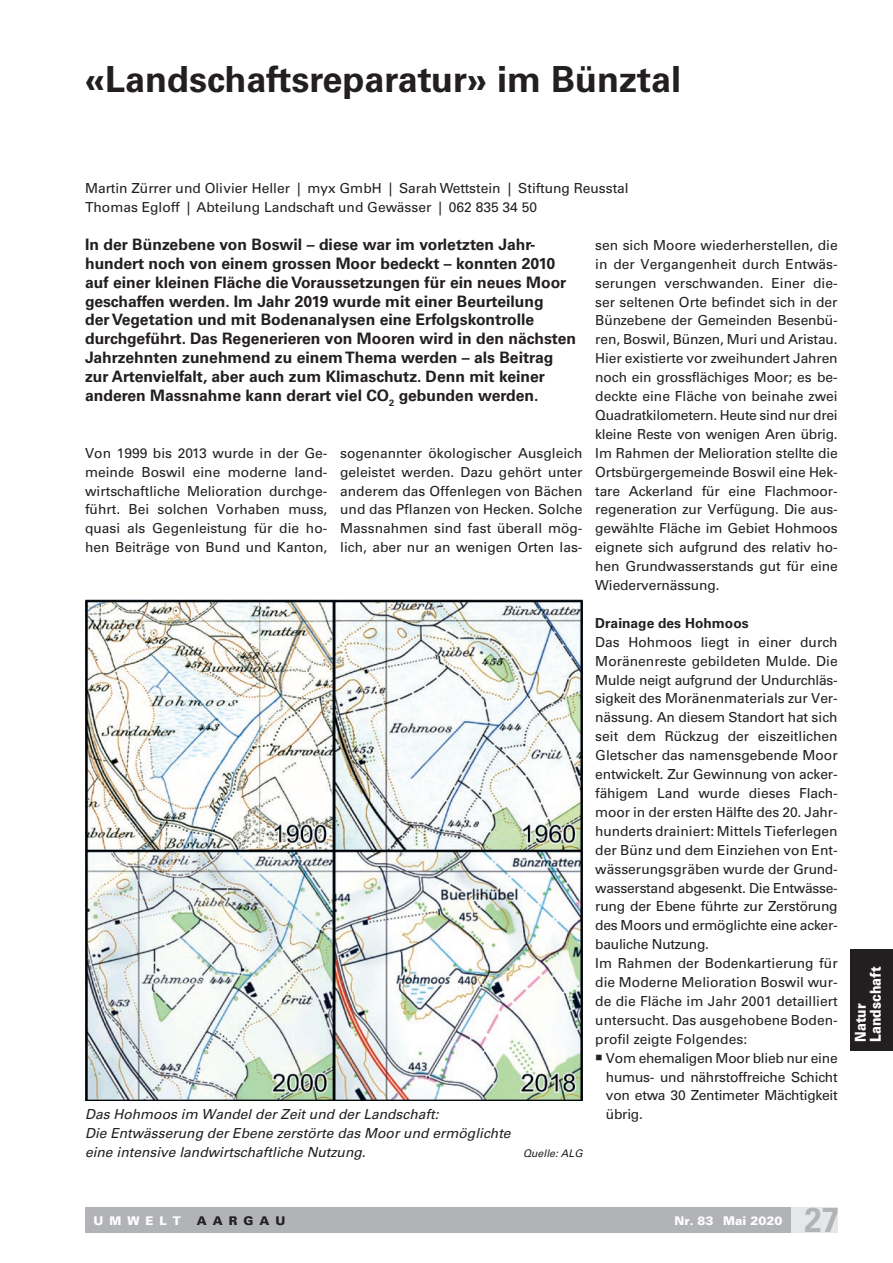
<style>
.page{position:relative;width:893px;height:1263px;background:#fff}
.page>*{position:absolute;margin:0;border:0;box-sizing:border-box;transform-origin:0 0}
.t1{font:700 36px "Univers LT Std";color:#231f20}
.t2{font:700 34.5px "Univers LT Std";color:#b2b3b7;scale:.9 1}
.t3{font:700 15.75px/18.9px "Univers LT Std";color:#231f20}
.t4{font:900 15px/15px "Univers LT Std";color:#fff;scale:.85 1}
.t5{font:13.8px/18.9px "Univers LT Std";color:#231f20;text-align:justify}
.t6{font:13.8px "Univers LT Std";letter-spacing:-.02em;color:#231f20}
.t7{font:italic 13.8px/18.9px "Univers LT Std";color:#231f20}
.t8{font:700 13.8px "Univers LT Std";color:#231f20}
.t9{font:900 12px "Univers LT Std";color:#fff}
.t10{font:900 12px "Univers LT Std";letter-spacing:.5em;color:#231f20}
.t11{font:italic 10.5px "Univers LT Std";color:#231f20}
.s1{font-family:"Carta"}
</style>
<div class="page">
<div style="left:85px;top:1207px;width:706px;height:26px;background:#b2b3b7"></div>
<div style="left:791px;top:1207px;width:47px;height:26px;background:#e6e7e9"></div>
<div style="left:850px;top:949px;width:43px;height:101px;background:#231f20"></div>
<img style="left:85px;top:599px;width:498px;height:501px">
<h1 class="t1" style="left:85px;top:58px;width:598px">«Landschaftsreparatur» im Bünztal</h1>
<p class="t5" style="left:85px;top:179px;width:545px">Martin Zürrer und Olivier Heller | myx GmbH | Sarah Wettstein | Stiftung Reusstal<br>Thomas Egloff | Abteilung Landschaft und Gewässer | 062 835 34 50</p>
<p class="t3" style="left:85px;top:235px;width:493px">In der Bünzebene von Boswil – diese war im vorletzten Jahr&shy;hundert noch von einem grossen Moor bedeckt – konnten 2010 auf einer kleinen Fläche die Voraussetzungen für ein neues Moor geschaffen werden. Im Jahr 2019 wurde mit einer Beurteilung<br>der Vegetation und mit Bodenanalysen eine Erfolgskontrolle durchgeführt. Das Regenerieren von Mooren wird in den nächsten Jahrzehnten zunehmend zu einem Thema werden – als Beitrag zur Artenvielfalt, aber auch zum Klimaschutz. Denn mit keiner anderen Massnahme kann derart viel CO<sub>2</sub> gebunden werden.</p>
<p class="t5" style="left:595px;top:236px;width:244px">sen sich Moore wiederherstellen, die in der Vergangenheit durch Entwäs&shy;serungen verschwanden. Einer die&shy;ser seltenen Orte befindet sich in der Bünzebene der Gemeinden Besenbü&shy;ren, Boswil, Bünzen, Muri und Aristau.<br>Hier existierte vor zweihundert Jahren noch ein grossflächiges Moor; es be&shy;deckte eine Fläche von beinahe zwei Quadratkilometern. Heute sind nur drei kleine Reste von wenigen Aren übrig.<br>Im Rahmen der Melioration stellte die Ortsbürgergemeinde Boswil eine Hek&shy;tare Ackerland für eine Flachmoor&shy;regeneration zur Verfügung. Die aus&shy;gewählte Fläche im Gebiet Hohmoos eignete sich aufgrund des relativ ho&shy;hen Grundwasserstands gut für eine Wiedervernässung.</p>
<p class="t8" style="left:595px;top:615px;width:155px">Drainage des Hohmoos</p>
<p class="t5" style="left:595px;top:632px;width:244px">Das Hohmoos liegt in einer durch</p>
<p class="t5" style="left:595px;top:651px;width:244px">Moränenreste gebildeten Mulde. Die</p>
<p class="t6" style="left:595px;top:671px;width:244px">Mulde neigt aufgrund der Undurchläs-</p>
<p class="t5" style="left:595px;top:689px;width:244px">sigkeit des Moränenmaterials zur Ver-</p>
<p class="t5" style="left:595px;top:708px;width:244px">nässung. An diesem Standort hat sich</p>
<p class="t5" style="left:595px;top:727px;width:244px">seit dem Rückzug der eiszeitlichen</p>
<p class="t5" style="left:595px;top:746px;width:244px">Gletscher das namensgebende Moor</p>
<p class="t5" style="left:595px;top:765px;width:244px">entwickelt. Zur Gewinnung von acker-</p>
<p class="t5" style="left:595px;top:784px;width:244px">fähigem Land wurde dieses Flach-</p>
<p class="t5" style="left:595px;top:803px;width:244px">moor in der ersten Hälfte des 20. Jahr-</p>
<p class="t5" style="left:595px;top:821px;width:244px">hunderts drainiert: Mittels Tieferlegen</p>
<p class="t5" style="left:595px;top:840px;width:244px">der Bünz und dem Einziehen von Ent-</p>
<p class="t5" style="left:595px;top:859px;width:244px">wässerungsgräben wurde der Grund-</p>
<p class="t6" style="left:595px;top:879px;width:244px">wasserstand abgesenkt. Die Entwässe-</p>
<p class="t6" style="left:595px;top:898px;width:244px">rung der Ebene führte zur Zerstörung</p>
<p class="t6" style="left:595px;top:917px;width:244px">des Moors und ermöglichte eine acker-</p>
<p class="t6" style="left:595px;top:936px;width:115px">bauliche Nutzung.</p>
<p class="t5" style="left:595px;top:954px;width:244px">Im Rahmen der Bodenkartierung für</p>
<p class="t5" style="left:595px;top:973px;width:244px">die Moderne Melioration Boswil wur-</p>
<p class="t5" style="left:595px;top:992px;width:244px">de die Fläche im Jahr 2001 detailliert</p>
<p class="t5" style="left:595px;top:1010px;width:244px">untersucht. Das ausgehobene Boden-</p>
<p class="t5" style="left:595px;top:1029px;width:153px">profil zeigte Folgendes:</p>
<p class="t6" style="left:595px;top:1049px;width:244px"><span class="s1">h</span> Vom ehemaligen Moor blieb nur eine</p>
<p class="t6" style="left:606px;top:1068px;width:233px">humus- und nährstoffreiche Schicht</p>
<p class="t6" style="left:606px;top:1087px;width:233px">von etwa 30 Zentimeter Mächtigkeit</p>
<p class="t5" style="left:85px;top:443px;width:244px">Von 1999 bis 2013 wurde in der Ge&shy;meinde Boswil eine moderne land&shy;wirtschaftliche Melioration durchge&shy;führt. Bei solchen Vorhaben muss, quasi als Gegenleistung für die ho&shy;hen Beiträge von Bund und Kanton,</p>
<p class="t5" style="left:340px;top:443px;width:244px">sogenannter ökologischer Ausgleich geleistet werden. Dazu gehört unter anderem das Offenlegen von Bächen und das Pflanzen von Hecken. Solche Massnahmen sind fast überall mög&shy;lich, aber nur an wenigen Orten las-</p>
<p class="t7" style="left:85px;top:1105px;width:355px">Das Hohmoos im Wandel der Zeit und der Landschaft:</p>
<p class="t5" style="left:606px;top:1105px;width:38px">übrig.</p>
<p class="t7" style="left:85px;top:1124px;width:427px">Die Entwässerung der Ebene zerstörte das Moor und ermöglichte eine intensive landwirtschaftliche Nutzung.</p>
<p class="t11" style="left:523px;top:1147px;width:61px">Quelle: ALG</p>
<p class="t4" style="left:853px;top:1042px;width:90px;rotate:-90deg">Natur<br>Landschaft</p>
<p class="t9" style="left:94px;top:1213px;width:89px">UMWELT</p>
<p class="t10" style="left:197px;top:1213px;width:90px">AARGAU</p>
<p class="t9" style="left:674px;top:1213px;width:110px">Nr. 83 Mai 2020</p>
<h2 class="t2" style="left:804px;top:1200px;width:40px">27</h2>
</div>
